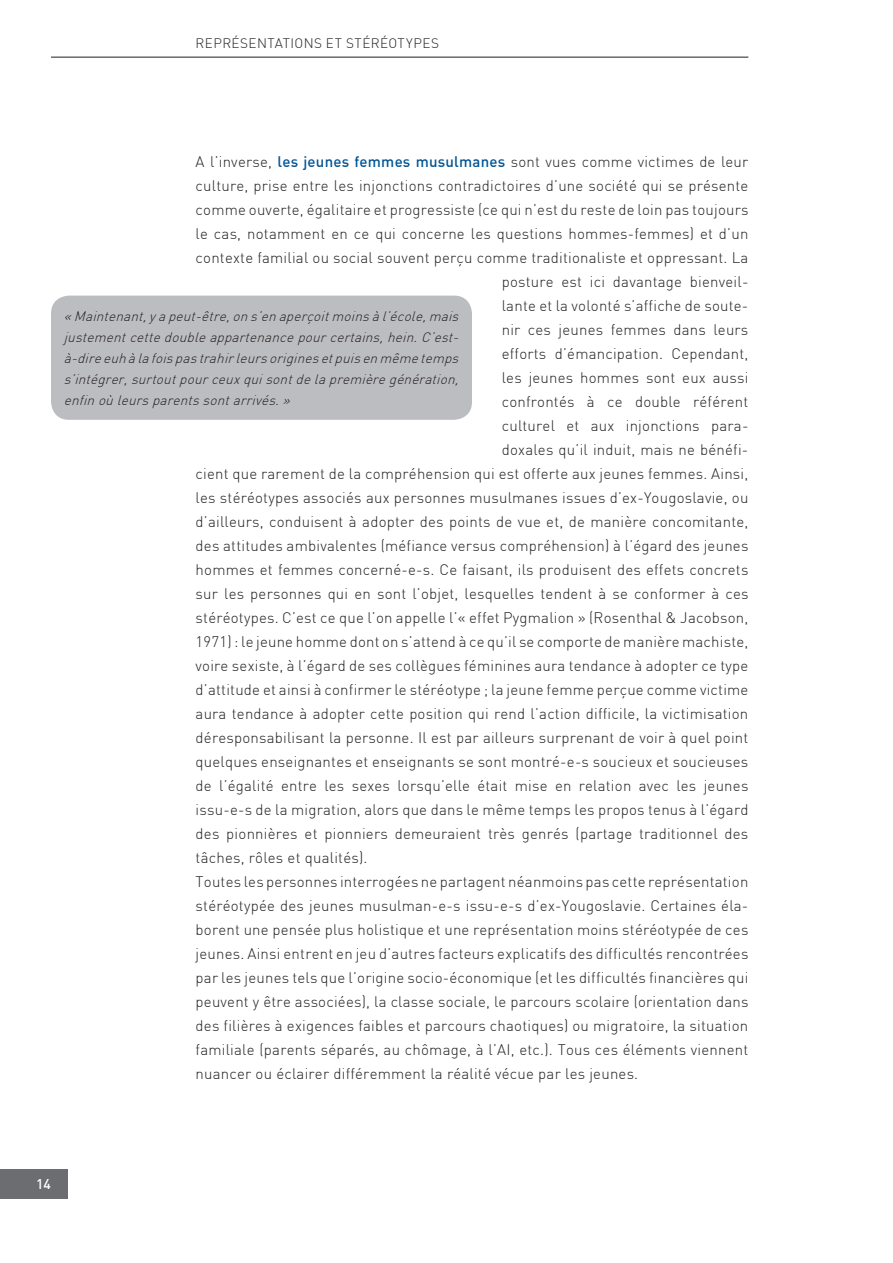
<style>
.page{position:relative;width:893px;height:1263px;background:#fff}
.page>*{position:absolute;margin:0;border:0;box-sizing:border-box;transform-origin:0 0}
.t1{font:300 15px "DIN";letter-spacing:.015em;color:#231f20}
.t2{font:500 13.8px "DIN";color:#fff}
.t3{font:italic 300 13.5px/21px "DIN";color:#231f20;text-align:justify}
.t4{font:300 13.5px "DIN";letter-spacing:.03em;color:#231f20}
.s1{font-weight:500;color:#005595}
</style>
<div class="page">
<div style="left:0;top:1169px;width:68px;height:30px;background:#6c6d70"></div>
<hr style="left:51px;top:57px;width:697px;height:1px;background:#231f20">
<div style="left:51px;top:296px;width:421px;height:124px;background:#bcbdc0;border-radius:18px"></div>
<p class="t4" style="left:196px;top:35px;width:245px">Représentations et stéréotypes</p>
<p class="t1" style="left:196px;top:152px;width:554px">A l’inverse, <span class="s1">les jeunes femmes musulmanes</span> sont vues comme victimes de leur</p>
<p class="t1" style="left:196px;top:176px;width:554px">culture, prise entre les injonctions contradictoires d’une société qui se présente</p>
<p class="t1" style="left:196px;top:200px;width:554px">comme ouverte, égalitaire et progressiste (ce qui n’est du reste de loin pas toujours</p>
<p class="t1" style="left:196px;top:224px;width:554px">le cas, notamment en ce qui concerne les questions hommes-femmes) et d’un</p>
<p class="t1" style="left:196px;top:248px;width:554px">contexte familial ou social souvent perçu comme traditionaliste et oppressant. La</p>
<p class="t1" style="left:502px;top:272px;width:248px">posture est ici davantage bienveil-</p>
<p class="t1" style="left:502px;top:296px;width:248px">lante et la volonté s’affiche de soute-</p>
<p class="t1" style="left:502px;top:320px;width:248px">nir ces jeunes femmes dans leurs</p>
<p class="t1" style="left:502px;top:344px;width:248px">efforts d’émancipation. Cependant,</p>
<p class="t1" style="left:502px;top:368px;width:248px">les jeunes hommes sont eux aussi</p>
<p class="t1" style="left:502px;top:392px;width:248px">confrontés à ce double référent</p>
<p class="t1" style="left:502px;top:416px;width:248px">culturel et aux injonctions para-</p>
<p class="t1" style="left:502px;top:440px;width:248px">doxales qu’il induit, mais ne bénéfi-</p>
<p class="t1" style="left:196px;top:464px;width:554px">cient que rarement de la compréhension qui est offerte aux jeunes femmes. Ainsi,</p>
<p class="t1" style="left:196px;top:488px;width:554px">les stéréotypes associés aux personnes musulmanes issues d’ex-Yougoslavie, ou</p>
<p class="t1" style="left:196px;top:512px;width:554px">d’ailleurs, conduisent à adopter des points de vue et, de manière concomitante,</p>
<p class="t1" style="left:196px;top:536px;width:554px">des attitudes ambivalentes (méfiance versus compréhension) à l’égard des jeunes</p>
<p class="t1" style="left:196px;top:560px;width:554px">hommes et femmes concerné-e-s. Ce faisant, ils produisent des effets concrets</p>
<p class="t1" style="left:196px;top:584px;width:554px">sur les personnes qui en sont l’objet, lesquelles tendent à se conformer à ces</p>
<p class="t1" style="left:196px;top:608px;width:554px">stéréotypes. C ’est ce que l’on appelle l’« effet Pygmalion » (Rosenthal &amp; Jacobson,</p>
<p class="t1" style="left:196px;top:632px;width:554px">1971) : le jeune homme dont on s’attend à ce qu’il se comporte de manière machiste,</p>
<p class="t1" style="left:196px;top:656px;width:554px">voire sexiste, à l’égard de ses collègues féminines aura tendance à adopter ce type</p>
<p class="t1" style="left:196px;top:680px;width:554px">d’attitude et ainsi à confirmer le stéréotype ; la jeune femme perçue comme victime</p>
<p class="t1" style="left:196px;top:704px;width:554px">aura tendance à adopter cette position qui rend l’action difficile, la victimisation</p>
<p class="t1" style="left:196px;top:728px;width:554px">déresponsabilisant la personne. I l est par ailleurs surprenant de voir à quel point</p>
<p class="t1" style="left:196px;top:752px;width:554px">quelques enseignantes et enseignants se sont montré-e-s soucieux et soucieuses</p>
<p class="t1" style="left:196px;top:776px;width:554px">de l’égalité entre les sexes lorsqu’elle était mise en relation avec les jeunes</p>
<p class="t1" style="left:196px;top:800px;width:554px">issu-e-s de la migration, alors que dans le même temps les propos tenus à l’égard</p>
<p class="t1" style="left:196px;top:824px;width:554px">des pionnières et pionniers demeuraient très genrés (partage traditionnel des</p>
<p class="t1" style="left:196px;top:848px;width:173px">tâches, rôles et qualités).</p>
<p class="t1" style="left:196px;top:872px;width:554px">Toutes les personnes interrogées ne partagent néanmoins pas cette représentation</p>
<p class="t1" style="left:196px;top:896px;width:554px">stéréotypée des jeunes musulman-e-s issu-e-s d’ex-Yougoslavie. Certaines éla-</p>
<p class="t1" style="left:196px;top:920px;width:554px">borent une pensée plus holistique et une représentation moins stéréotypée de ces</p>
<p class="t1" style="left:196px;top:944px;width:554px">jeunes. Ainsi entrent en jeu d’autres facteurs explicatifs des difficultés rencontrées</p>
<p class="t1" style="left:196px;top:968px;width:554px">par les jeunes tels que l’origine socio-économique (et les difficultés financières qui</p>
<p class="t1" style="left:196px;top:992px;width:554px">peuvent y être associées), la classe sociale, le parcours scolaire (orientation dans</p>
<p class="t1" style="left:196px;top:1016px;width:554px">des filières à exigences faibles et parcours chaotiques) ou migratoire, la situation</p>
<p class="t1" style="left:196px;top:1040px;width:554px">familiale (parents séparés, au chômage, à l’AI , etc.). Tous ces éléments viennent</p>
<p class="t1" style="left:196px;top:1064px;width:444px">nuancer ou éclairer différemment la réalité vécue par les jeunes.</p>
<p class="t3" style="left:64px;top:305px;width:400px">«Maintenant,yapeut-être,ons’enaperçoitmoinsàl’école,mais justementcettedoubleappartenancepourcertains,hein.C ’est&shy;à-direeuhàlafoispastrahirleursoriginesetpuisenmêmetemps s’intégrer,surtoutpourceuxquisontdelapremièregénération, enfinoùleursparentssontarrivés.»</p>
<p class="t2" style="left:36px;top:1175px;width:16px">14</p>
</div>
